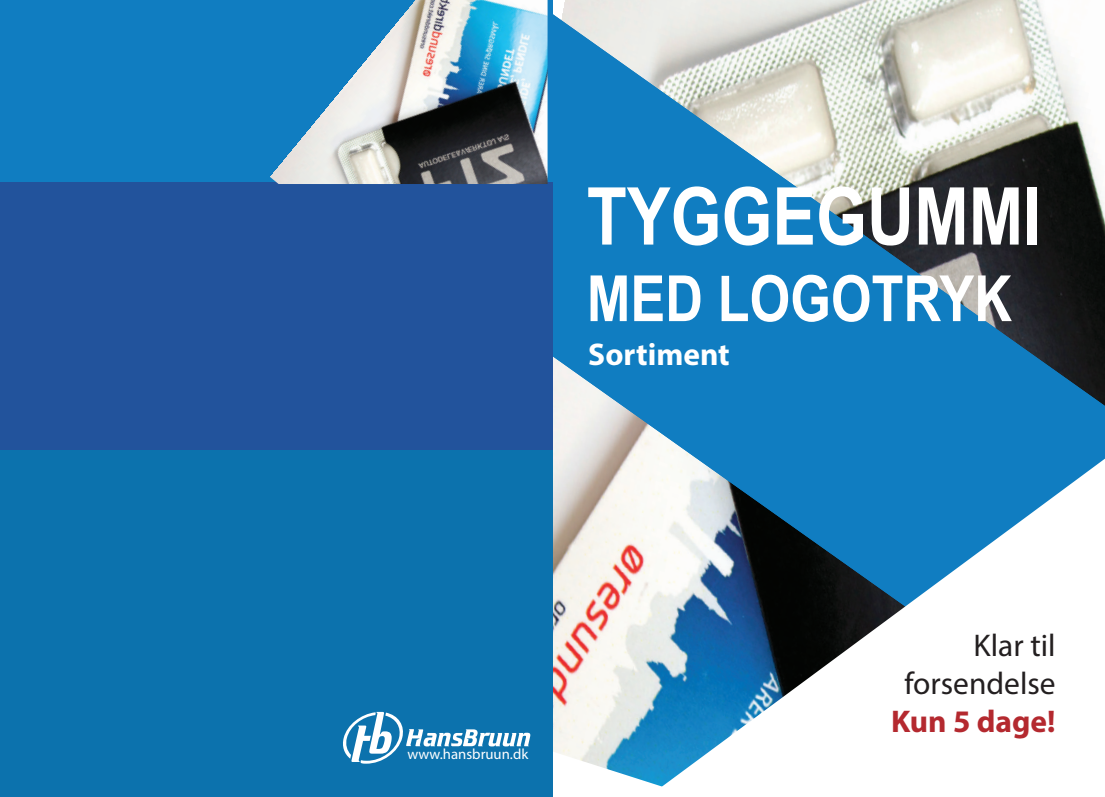
<style>
.page{position:relative;width:1105px;height:797px;background:#fff}
.page>*{position:absolute;margin:0;border:0;box-sizing:border-box;transform-origin:0 0}
.t1{font:700 79.88px "Arial Narrow";color:#fff}
.t2{font:700 63.75px "Arial Narrow";color:#fff}
.t3{font:31.5px/37.8px "Myriad Pro";color:#231f20;text-align:right}
.t4{font:700 31.5px "Myriad Pro";color:#b4292f}
.t5{font:700 31.5px "Myriad Pro";color:#fff}
.t6{font:14.75px "Myriad Pro";color:#fff}
</style>
<div class="page">
<img style="left:552px;top:662px;width:96px;height:135px">
<div style="left:0;top:407px;width:552px;height:390px;background:#0c72ad"></div>
<svg style="left:552px;top:0;width:553px;height:662px;background:#6396b4"></svg>
<svg style="left:648px;top:458px;width:457px;height:329px"></svg>
<div style="left:0;top:0;width:552px;height:190px;background:#107dc1"></div>
<div style="left:0;top:183px;width:552px;height:267px;background:#22539c"></div>
<svg style="left:343px;top:712px;width:187px;height:51px"></svg>
<img style="left:270px;top:0;width:278px;height:184px">
<h1 class="t1" style="left:587px;top:156px;width:456px">TYGGEGUMMI</h1>
<h2 class="t2" style="left:587px;top:250px;width:427px">MED LOGOTRYK</h2>
<p class="t5" style="left:588px;top:333px;width:143px">Sortiment</p>
<p class="t6" style="left:407px;top:745px;width:122px">www.hansbruun.dk</p>
<p class="t3" style="left:904px;top:626px;width:153px">Klar til forsendelse</p>
<p class="t4" style="left:891px;top:700px;width:166px">Kun 5 dage!</p>
</div>
